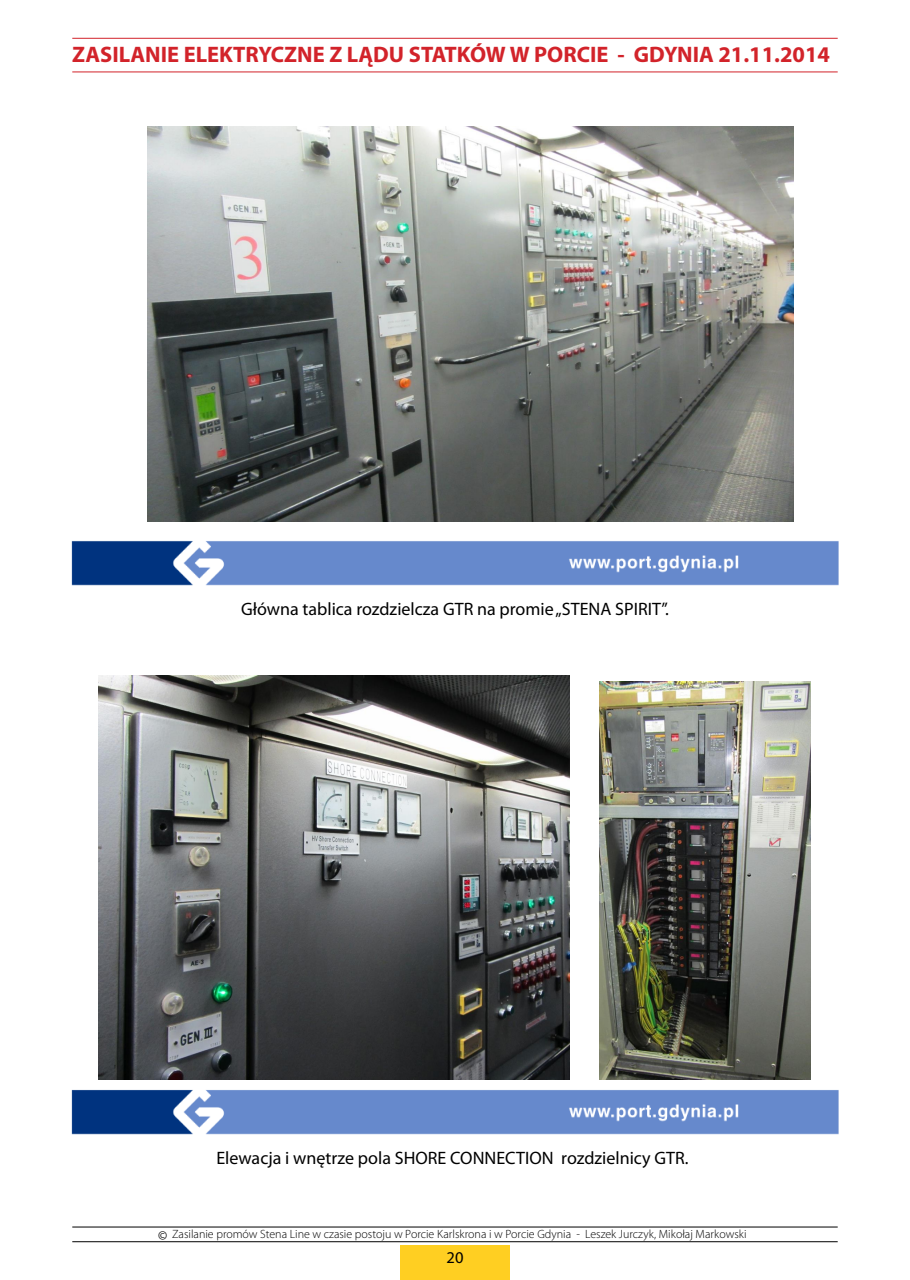
<style>
.page{position:relative;width:910px;height:1280px;background:#fff}
.page>*{position:absolute;margin:0;border:0;box-sizing:border-box;transform-origin:0 0}
.t1{font:700 22.5px "Myriad Pro";color:#d2232a}
.t2{font:18px "Myriad Pro";color:#000}
.t3{font:16.5px "Myriad Pro";color:#000}
.t4{font:300 12px "Myriad Pro";color:#000}
.s1{font-weight:400;font-size:13.5px}
</style>
<div class="page">
<div style="left:400px;top:1246px;width:110px;height:34px;background:#ffcf22"></div>
<hr style="left:72px;top:1227px;width:766px;height:1px;background:#000">
<hr style="left:72px;top:1241px;width:766px;height:1px;background:#000">
<hr style="left:72px;top:72px;width:766px;height:1px;background:#d2232a">
<hr style="left:72px;top:38px;width:766px;height:1px;background:#d2232a">
<img style="left:72px;top:126px;width:766px;height:460px">
<img style="left:147px;top:127px;width:646px;height:395px">
<img style="left:71px;top:675px;width:767px;height:460px">
<img style="left:98px;top:675px;width:471px;height:405px">
<img style="left:600px;top:681px;width:211px;height:399px">
<h1 class="t1" style="left:72px;top:39px;width:759px">ZASILANIE ELEKTRYCZNE Z LĄDU STATKÓW W PORCIE - GDYNIA 21.11.2014</h1>
<h2 class="t2" style="left:241px;top:598px;width:429px">Główna tablica rozdzielcza GTR na promie „STENA SPIRIT”.</h2>
<h2 class="t2" style="left:216px;top:1146px;width:474px">Elewacja i wnętrze pola SHORE CONNECTION rozdzielnicy GTR.</h2>
<p class="t4" style="left:158px;top:1227px;width:590px"><span class="s1">©</span> Zasilanie promów Stena Line w czasie postoju w Porcie Karlskrona i w Porcie Gdynia - Leszek Jurczyk, Mikołaj Markowski</p>
<h3 class="t3" style="left:446px;top:1247px;width:18px">20</h3>
</div>
